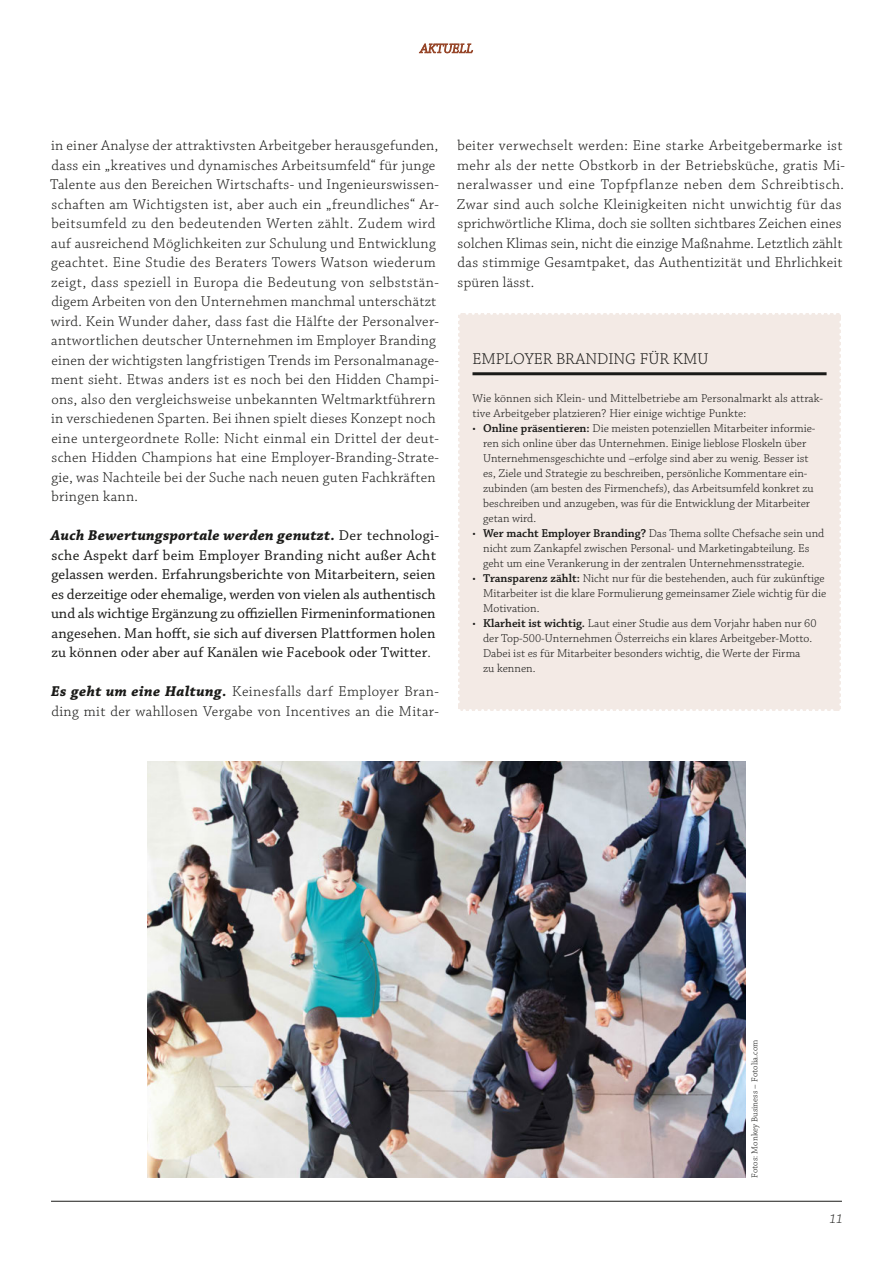
<style>
.page{position:relative;width:893px;height:1263px;background:#fff}
.page>*{position:absolute;margin:0;border:0;box-sizing:border-box;transform-origin:0 0}
.t1{font:300 16.5px "Chaparral Pro";color:#1a1a18}
.t2{font:300 15px/19.5px "Chaparral Pro";letter-spacing:.02em;color:#1a1a18}
.t3{font:15px/19.5px "Chaparral Pro";letter-spacing:.01em;color:#1a1a18}
.t4{font:italic 300 13.5px "Chaparral Pro";color:#1a1a18}
.t5{font:300 12px/15px "Chaparral Pro";color:#1a1a18}
.t6{font:300 9px "Chaparral Pro";color:#1a1a18}
.s1{font-weight:700;font-style:italic}
.s2{font-weight:300}
.s3{font-weight:600}
</style>
<div class="page">
<hr style="left:51px;top:1201px;width:791px;height:1px;background:#1a1a18">
<div style="left:458px;top:313px;width:383px;height:398px;background:#f3eae5"></div>
<img style="left:147px;top:761px;width:599px;height:417px">
<svg style="left:419px;top:43px;width:54px;height:11px"></svg>
<p class="t2" style="left:50px;top:136px;width:390px">in einer Analyse der attraktivsten Arbeitgeber herausgefunden, dass ein „kreatives und dynamisches Arbeitsumfeld“ für junge Talente aus den Bereichen Wirtschafts- und Ingenieurswissen&shy;schaften am Wichtigsten ist, aber auch ein „freundliches“ Ar&shy;beitsumfeld zu den bedeutenden Werten zählt. Zudem wird auf ausreichend Möglichkeiten zur Schulung und Entwicklung geachtet. Eine Studie des Beraters Towers Watson wiederum zeigt, dass speziell in Europa die Bedeutung von selbststän&shy;digem Arbeiten von den Unternehmen manchmal unterschätzt wird. Kein Wunder daher, dass fast die Hälfte der Personalver&shy;antwortlichen deutscher Unternehmen im Employer Branding einen der wichtigsten langfristigen Trends im Personalmanage&shy;ment sieht. Etwas anders ist es noch bei den Hidden Champi&shy;ons, also den vergleichsweise unbekannten Weltmarktführern in verschiedenen Sparten. Bei ihnen spielt dieses Konzept noch eine untergeordnete Rolle: Nicht einmal ein Drittel der deut&shy;schen Hidden Champions hat eine Employer-Branding-Strate&shy;gie, was Nachteile bei der Suche nach neuen guten Fachkräften bringen kann.</p>
<p class="t3" style="left:51px;top:526px;width:390px"><span class="s1">Auch Bewertungsportale werden genutzt.</span> Der technologi&shy;sche Aspekt darf beim Employer Branding nicht außer Acht gelassen werden. Erfahrungsberichte von Mitarbeitern, seien es derzeitige oder ehemalige, werden von vielen als authentisch und als wichtige Ergänzung zu offiziellen Firmeninformationen angesehen. Man hofft, sie sich auf diversen Plattformen holen zu können oder aber auf Kanälen wie Facebook oder Twitter<span class="s2">.</span></p>
<p class="t2" style="left:51px;top:682px;width:389px"><span class="s1">Es geht um eine Haltung.</span> Keinesfalls darf Employer Bran&shy;ding mit der wahllosen Vergabe von Incentives an die Mitar-</p>
<p class="t2" style="left:457px;top:136px;width:390px">beiter verwechselt werden: Eine starke Arbeitgebermarke ist mehr als der nette Obstkorb in der Betriebsküche, gratis Mi&shy;neralwasser und eine Topfpflanze neben dem Schreibtisch.<br>Zwar sind auch solche Kleinigkeiten nicht unwichtig für das sprichwörtliche Klima, doch sie sollten sichtbares Zeichen eines solchen Klimas sein, nicht die einzige Maßnahme. Letztlich zählt das stimmige Gesamtpaket, das Authentizität und Ehrlichkeit spüren lässt.</p>
<p class="t1" style="left:472px;top:350px;width:11px">Empl</p>
<p class="t1" style="left:513px;top:350px;width:196px">oyer Branding für KMU</p>
<p class="t5" style="left:472px;top:391px;width:352px">Wie können sich Klein- und Mittelbetriebe am Personalmarkt als attrak&shy;tive Arbeitgeber platzieren? Hier einige wichtige Punkte:</p>
<p class="t5" style="left:483px;top:421px;width:334px;text-indent:-11px">• <span class="s3">Online präsentieren:</span> Die meisten potenziellen Mitarbeiter informie&shy;ren sich online über das Unternehmen. Einige lieblose Floskeln über Unternehmensgeschichte und –erfolge sind aber zu wenig. Besser ist es, Ziele und Strategie zu beschreiben, persönliche Kommentare ein&shy;zubinden (am besten des Firmenchefs), das Arbeitsumfeld konkret zu beschreiben und anzugeben, was für die Entwicklung der Mitarbeiter getan wird.</p>
<p class="t5" style="left:483px;top:526px;width:343px;text-indent:-11px">• <span class="s3">Wer macht Employer Branding?</span> Das Thema sollte Chefsache sein und nicht zum Zankapfel zwischen Personal- und Marketingabteilung. Es geht um eine Verankerung in der zentralen Unternehmensstrategie.</p>
<p class="t5" style="left:483px;top:571px;width:345px;text-indent:-11px">• <span class="s3">Transparenz zählt:</span> Nicht nur für die bestehenden, auch für zukünftige<br>Mitarbeiter ist die klare Formulierung gemeinsamer Ziele wichtig für die<br>Motivation.</p>
<p class="t5" style="left:483px;top:616px;width:335px;text-indent:-11px">• <span class="s3">Klarheit ist wichtig.</span> Laut einer Studie aus dem Vorjahr haben nur 60 der Top-500-Unternehmen Österreichs ein klares Arbeitgeber-Motto.<br>Dabei ist es für Mitarbeiter besonders wichtig, die Werte der Firma<br>zu kennen.</p>
<p class="t6" style="left:750px;top:1178px;width:140px;rotate:-90deg">Fotos: Monkey Business – Fotolia.com</p>
<p class="t4" style="left:829px;top:1211px;width:15px">11</p>
</div>
